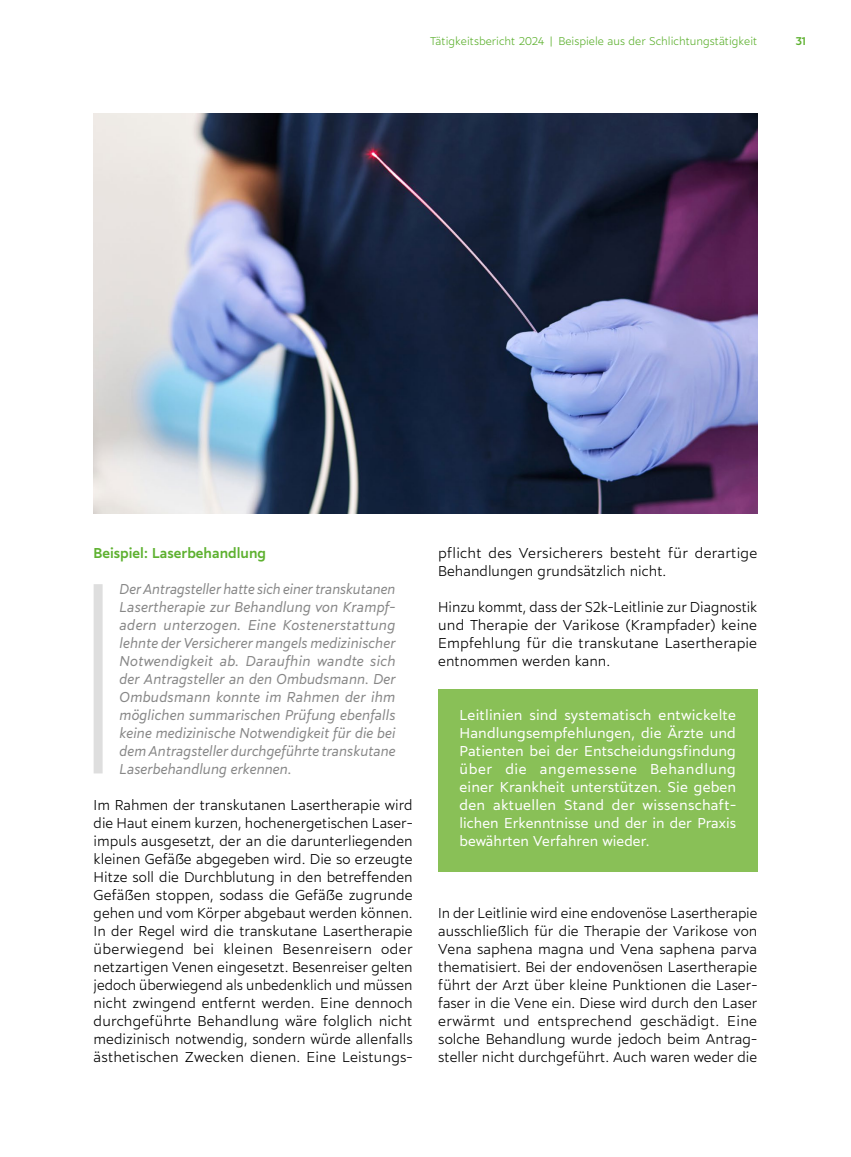
<style>
.page{position:relative;width:851px;height:1157px;background:#fff}
.page>*{position:absolute;margin:0;border:0;box-sizing:border-box;transform-origin:0 0}
.t1{font:300 14.25px/18px "Marcher";color:#000;text-align:justify}
.t2{font:italic 14.25px/18px "Marcher";color:#878787;text-align:justify}
.t3{font:14.25px/18px "Marcher";color:#fff;text-align:justify}
.t4{font:500 14.25px "Marcher";color:#5eb130}
.t5{font:300 11.25px "Marcher";color:#5eb130}
.t6{font:500 11.25px "Marcher";color:#5eb130}
</style>
<div class="page">
<div style="left:438px;top:689px;width:319px;height:182px;background:#89c057"></div>
<div style="left:94px;top:584px;width:9px;height:189px;background:#dedede"></div>
<img style="left:94px;top:114px;width:663px;height:399px">
<p class="t5" style="left:430px;top:32px;width:328px">Tätigkeitsbericht 2024 | Beispiele aus der Schlichtungstätigkeit</p>
<p class="t6" style="left:795px;top:32px;width:12px">31</p>
<p class="t4" style="left:94px;top:542px;width:174px">Beispiel: Laserbehandlung</p>
<p class="t2" style="left:120px;top:579px;width:278px">Der Antragsteller hatte sich einer transkutanen Lasertherapie zur Behandlung von Krampf&shy;adern unterzogen. Eine Kostenerstattung lehnte der Versicherer mangels medizinischer Notwendigkeit ab. Daraufhin wandte sich der Antragsteller an den Ombudsmann. Der Ombudsmann konnte im Rahmen der ihm möglichen summarischen Prüfung ebenfalls keine medizinische Notwendigkeit für die bei dem Antragsteller durchgeführte transkutane Laserbehandlung erkennen.</p>
<p class="t1" style="left:94px;top:795px;width:321px">Im Rahmen der transkutanen Lasertherapie wird die Haut einem kurzen, hochenergetischen Laser&shy;impuls ausgesetzt, der an die darunterliegenden kleinen Gefäße abgegeben wird. Die so erzeugte Hitze soll die Durchblutung in den betreffenden Gefäßen stoppen, sodass die Gefäße zugrunde gehen und vom Körper abgebaut werden können.<br>In der Regel wird die transkutane Lasertherapie überwiegend bei kleinen Besenreisern oder netzartigen Venen eingesetzt. Besenreiser gelten jedoch überwiegend als unbedenklich und müssen nicht zwingend entfernt werden. Eine dennoch durchgeführte Behandlung wäre folglich nicht medizinisch notwendig, sondern würde allenfalls ästhetischen Zwecken dienen. Eine Leistungs-</p>
<p class="t1" style="left:438px;top:543px;width:320px">pflicht des Versicherers besteht für derartige<br>Behandlungen grundsätzlich nicht.</p>
<p class="t1" style="left:438px;top:597px;width:320px">Hinzu kommt, dass der S2k-Leitlinie zur Diagnostik und Therapie der Varikose (Krampfader) keine Empfehlung für die transkutane Lasertherapie entnommen werden kann.</p>
<p class="t3" style="left:459px;top:705px;width:278px">Leitlinien sind systematisch entwickelte Handlungsempfehlungen, die Ärzte und Patienten bei der Entscheidungsfindung über die angemessene Behandlung einer Krankheit unterstützen. Sie geben den aktuellen Stand der wissenschaft&shy;lichen Erkenntnisse und der in der Praxis bewährten Verfahren wieder.</p>
<p class="t1" style="left:438px;top:903px;width:320px">In der Leitlinie wird eine endovenöse Lasertherapie ausschließlich für die Therapie der Varikose von Vena saphena magna und Vena saphena parva thematisiert. Bei der endovenösen Lasertherapie führt der Arzt über kleine Punktionen die Laser&shy;faser in die Vene ein. Diese wird durch den Laser erwärmt und entsprechend geschädigt. Eine solche Behandlung wurde jedoch beim Antrag&shy;steller nicht durchgeführt. Auch waren weder die</p>
</div>
